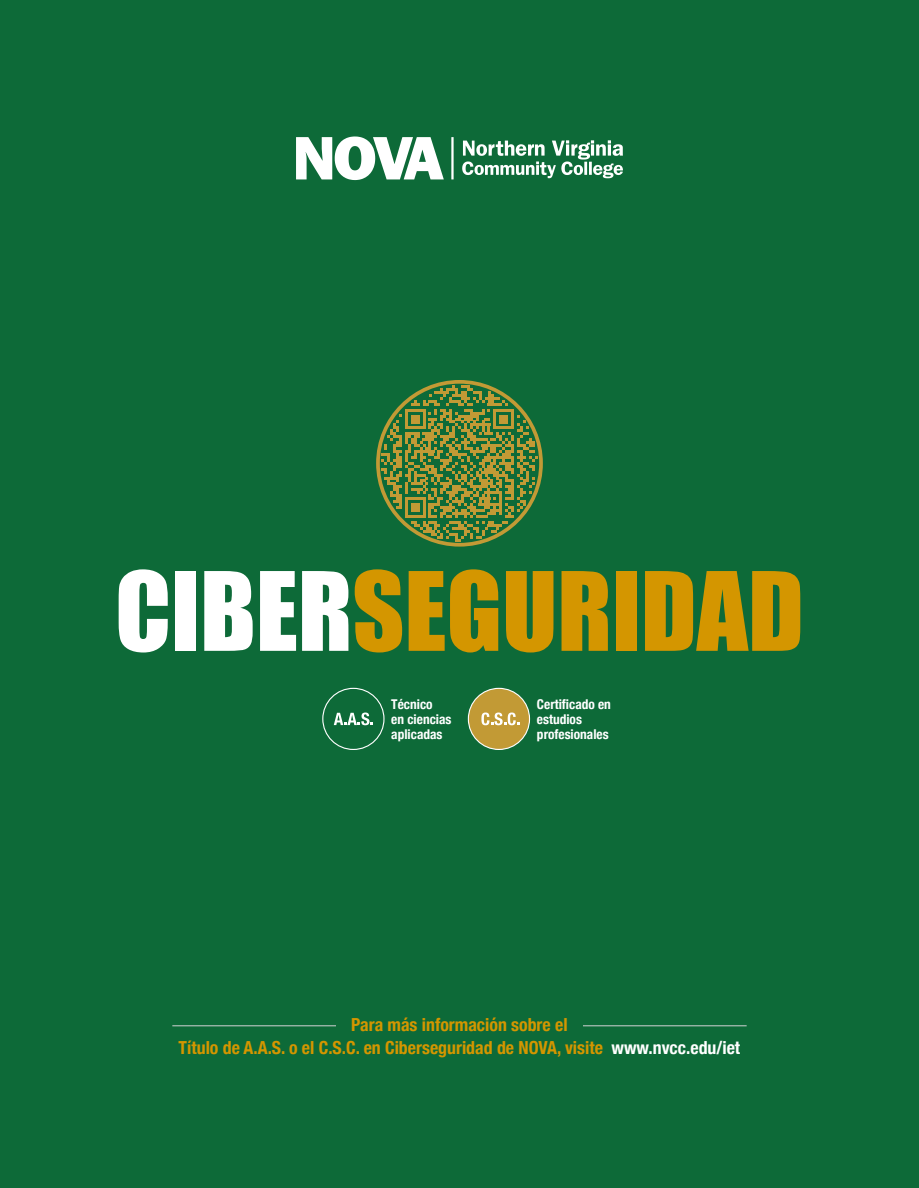
<style>
.page{position:relative;width:919px;height:1188px;background:#fff}
.page>*{position:absolute;margin:0;border:0;box-sizing:border-box;transform-origin:0 0}
.t1{font:100.95px "Impact";color:#d49600}
.t2{font:700 condensed 18px/22.5px "Helvetica Neue";color:#d49600;text-align:center}
.t3{font:700 condensed 13.5px/15px "Helvetica Neue";color:#fff}
.s1{color:#fff}
</style>
<div class="page">
<div style="left:0;top:0;width:918px;height:1188px;background:#0d6a38"></div>
<svg style="left:451px;top:137px;width:2px;height:42px"></svg>
<svg style="left:296px;top:136px;width:147px;height:44px"></svg>
<svg style="left:462px;top:140px;width:160px;height:38px"></svg>
<svg style="left:334px;top:713px;width:39px;height:12px"></svg>
<div style="left:322px;top:688px;width:62px;height:62px;border:1px solid #fff;border-radius:50%"></div>
<div style="left:468px;top:688px;width:61px;height:61px;background:#c29a35;border-radius:50%"></div>
<svg style="left:481px;top:713px;width:38px;height:12px"></svg>
<div style="left:467px;top:688px;width:63px;height:62px;border:1px solid #fff;border-radius:50%"></div>
<svg style="left:376px;top:380px;width:166px;height:167px"></svg>
<hr style="left:404px;top:515px;width:21px;height:3px;background:#c29a35">
<div style="left:410px;top:503px;width:9px;height:9px;background:#c29a35"></div>
<hr style="left:172px;top:1025px;width:164px;height:1px;background:#d1d2d4">
<hr style="left:583px;top:1025px;width:163px;height:1px;background:#d1d2d4">
<p class="t1" style="left:115px;top:533px;width:690px"><span class="s1">CIBER</span>SEGURIDAD</p>
<p class="t3" style="left:391px;top:695px;width:62px">Técnico<br>en ciencias aplicadas</p>
<p class="t3" style="left:537px;top:696px;width:75px">Certificado en estudios profesionales</p>
<p class="t2" style="left:179px;top:1012px;width:563px">Para más información sobre el<br>Título de A.A.S. o el C.S.C. en Ciberseguridad de NOVA, visite <span class="s1">www.nvcc.edu/iet</span></p>
</div>
